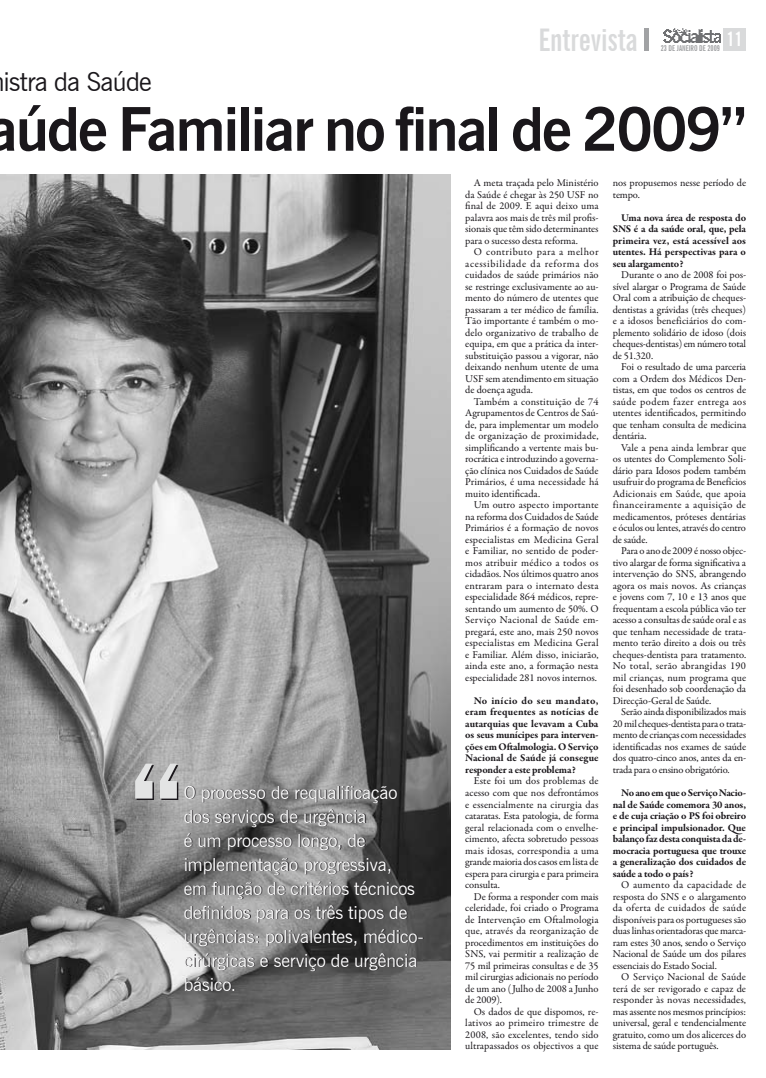
<style>
.page{position:relative;width:766px;height:1078px;background:#fff}
.page>*{position:absolute;margin:0;border:0;box-sizing:border-box;transform-origin:0 0}
.t1{font:700 60px "News Gothic BT";letter-spacing:-.03em;color:#1a171b}
.t2{font:700 extra-condensed 31.2px "News Gothic BT";color:#d9dadb}
.t3{font:26px "News Gothic BT";letter-spacing:-.03em;color:#1a171b}
.t4{font:700 extra-condensed 20px "News Gothic BT";color:#fff}
.t5{font:18px/24px "News Gothic BT";letter-spacing:-.01em;color:#fff}
.t6{font:10.5px/11.5px "Garamond Premr Pro";letter-spacing:-.005em;color:#1a171b;text-align:justify}
.t7{font:700 10.5px/11.5px "Garamond Premr Pro";letter-spacing:-.01em;color:#1a171b;text-align:justify}
.t8{font:700 extra-condensed 8px "News Gothic BT";color:#9c9d9f}
</style>
<div class="page">
<div style="left:723px;top:28px;width:22px;height:23px;background:#d9dadb"></div>
<img style="left:663px;top:28px;width:56px;height:14px">
<div style="left:643px;top:28px;width:5px;height:23px;background:#a1a2a4"></div>
<img style="left:0;top:174px;width:451px;height:875px">
<svg style="left:135px;top:763px;width:43px;height:36px"></svg>
<h2 class="t2" style="left:538px;top:21px;width:101px">Entrevista</h2>
<h3 class="t4" style="left:726px;top:26px;width:17px">11</h3>
<p class="t8" style="left:660px;top:43px;width:61px">23 DE JANEIRO DE 2009</p>
<h3 class="t3" style="left:4px;top:66px;width:150px">istra da Saúde</h3>
<h1 class="t1" style="left:-13px;top:93px;width:760px">aúde Familiar no final de 2009”</h1>
<p class="t5" style="left:184px;top:779px;width:241px">O processo de requalificação dos serviços de urgência<br>é um processo longo, de implementação progressiva,<br>em função de critérios técnicos definidos para os três tipos de urgências: polivalentes, médico&shy;cirúrgicas e serviço de urgência básico.</p>
<p class="t6" style="left:465px;top:177px;width:135px;text-indent:9px">A meta traçada pelo Ministério da Saúde é chegar às 250 USF no final de 2009. E aqui deixo uma palavra aos mais de três mil profis&shy;sionais que têm sido determinantes para o sucesso desta reforma.</p>
<p class="t6" style="left:465px;top:246px;width:135px;text-indent:9px">O contributo para a melhor acessibilidade da reforma dos cuidados de saúde primários não se restringe exclusivamente ao au&shy;mento do número de utentes que passaram a ter médico de família.<br>Tão importante é também o mo&shy;delo organizativo de trabalho de equipa, em que a prática da inter&shy;substituição passou a vigorar, não deixando nenhum utente de uma USF sem atendimento em situação de doença aguda.</p>
<p class="t6" style="left:465px;top:396px;width:135px;text-indent:9px">Também a constituição de 74<br>Agrupamentos de Centros de Saú&shy;de, para implementar um modelo de organização de proximidade, simplificando a vertente mais bu&shy;rocrática e introduzindo a governa&shy;ção clínica nos Cuidados de Saúde Primários, é uma necessidade há muito identificada.</p>
<p class="t6" style="left:465px;top:499px;width:135px;text-indent:9px">Um outro aspecto importante na reforma dos Cuidados de Saúde Primários é a formação de novos especialistas em Medicina Geral e Familiar, no sentido de poder&shy;mos atribuir médico a todos os cidadãos. Nos últimos quatro anos entraram para o internato desta especialidade 864 médicos, repre&shy;sentando um aumento de 50%. O Serviço Nacional de Saúde em&shy;pregará, este ano, mais 250 novos especialistas em Medicina Geral e Familiar. Além disso, iniciarão, ainda este ano, a formação nesta especialidade 281 novos internos.</p>
<p class="t7" style="left:465px;top:694px;width:135px;text-indent:9px">No início do seu mandato, eram frequentes as notícias de autarquias que levavam a Cuba os seus munícipes para interven&shy;ções em Oftalmologia. O Serviço Nacional de Saúde já consegue responder a este problema?</p>
<p class="t6" style="left:465px;top:775px;width:135px;text-indent:9px">Este foi um dos problemas de acesso com que nos defrontámos e essencialmente na cirurgia das cataratas. Esta patologia, de forma geral relacionada com o envelhe&shy;cimento, afecta sobretudo pessoas mais idosas, correspondia a uma grande maioria dos casos em lista de espera para cirurgia e para primeira consulta.</p>
<p class="t6" style="left:465px;top:890px;width:135px;text-indent:9px">De forma a responder com mais celeridade, foi criado o Programa de Intervenção em Oftalmologia que, através da reorganização de procedimentos em instituições do SNS, vai permitir a realização de 75 mil primeiras consultas e de 35 mil cirurgias adicionais no período de um ano (Julho de 2008 a Junho de 2009).</p>
<p class="t6" style="left:465px;top:1005px;width:135px;text-indent:9px">Os dados de que dispomos, re&shy;lativos ao primeiro trimestre de 2008, são excelentes, tendo sido ultrapassados os objectivos a que</p>
<p class="t6" style="left:612px;top:177px;width:135px">nos propusemos nesse período de tempo.</p>
<p class="t7" style="left:612px;top:211px;width:135px;text-indent:9px">Uma nova área de resposta do SNS é a da saúde oral, que, pela primeira vez, está acessível aos utentes. Há perspectivas para o seu alargamento?</p>
<p class="t6" style="left:612px;top:269px;width:135px;text-indent:9px">Durante o ano de 2008 foi pos&shy;sível alargar o Programa de Saúde Oral com a atribuição de cheques&shy;dentistas a grávidas (três cheques) e a idosos beneficiários do com&shy;plemento solidário de idoso (dois cheques-dentistas) em número total de 51.320.</p>
<p class="t6" style="left:612px;top:361px;width:135px;text-indent:9px">Foi o resultado de uma parceria com a Ordem dos Médicos Den&shy;tistas, em que todos os centros de saúde podem fazer entrega aos utentes identificados, permitindo que tenham consulta de medicina dentária.</p>
<p class="t6" style="left:612px;top:442px;width:135px;text-indent:9px">Vale a pena ainda lembrar que os utentes do Complemento Soli&shy;dário para Idosos podem também usufruir do programa de Benefícios Adicionais em Saúde, que apoia financeiramente a aquisição de medicamentos, próteses dentárias e óculos ou lentes, através do centro de saúde.</p>
<p class="t6" style="left:612px;top:545px;width:135px;text-indent:9px">Para o ano de 2009 é nosso objec&shy;tivo alargar de forma significativa a intervenção do SNS, abrangendo agora os mais novos. As crianças e jovens com 7, 10 e 13 anos que frequentam a escola pública vão ter acesso a consultas de saúde oral e as que tenham necessidade de trata&shy;mento terão direito a dois ou três cheques-dentista para tratamento.<br>No total, serão abrangidas 190 mil crianças, num programa que foi desenhado sob coordenação da Direcção-Geral de Saúde.</p>
<p class="t6" style="left:612px;top:706px;width:135px;text-indent:9px">Serão ainda disponibilizados mais 20 mil cheques-dentista para o trata&shy;mento de crianças com necessidades identificadas nos exames de saúde dos quatro-cinco anos, antes da en&shy;trada para o ensino obrigatório.</p>
<p class="t7" style="left:612px;top:786px;width:135px;text-indent:9px">No ano em que o Serviço Nacio&shy;nal de Saúde comemora 30 anos, e de cuja criação o PS foi obreiro e principal impulsionador. Que balanço faz desta conquista da de&shy;mocracia portuguesa que trouxe a generalização dos cuidados de saúde a todo o país?</p>
<p class="t6" style="left:612px;top:879px;width:135px;text-indent:9px">O aumento da capacidade de resposta do SNS e o alargamento da oferta de cuidados de saúde disponíveis para os portugueses são duas linhas orientadoras que marca&shy;ram estes 30 anos, sendo o Serviço Nacional de Saúde um dos pilares essenciais do Estado Social.</p>
<p class="t6" style="left:612px;top:971px;width:135px;text-indent:9px">O Serviço Nacional de Saúde terá de ser revigorado e capaz de responder às novas necessidades, mas assente nos mesmos princípios: universal, geral e tendencialmente gratuito, como um dos alicerces do sistema de saúde português.</p>
</div>
